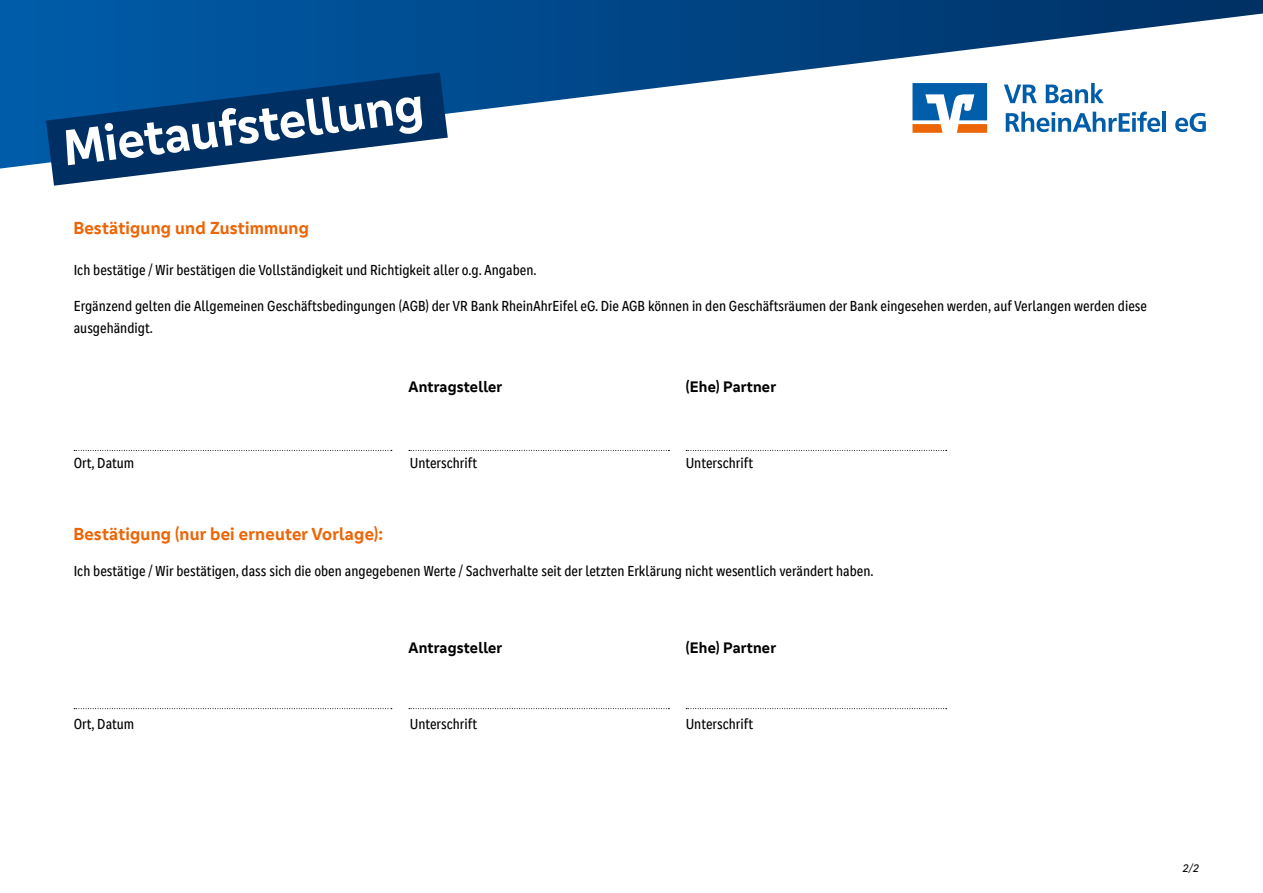
<style>
.page{position:relative;width:1263px;height:893px;background:#fff}
.page>*{position:absolute;margin:0;border:0;box-sizing:border-box;transform-origin:0 0}
.t1{font:700 52.2px "Genos GFG";color:#fff}
.t2{font:700 18px "Genos GFG";letter-spacing:.01em;color:#ec6608}
.t3{font:700 15.75px "Genos GFG";letter-spacing:.01em;color:#000}
.t4{font:condensed 15px/22.5px "Genos GFG";color:#000}
.t5{font:italic 11.25px "Genos GFG";color:#000}
</style>
<div class="page">
<svg style="left:0;top:0;width:1263px;height:169px"></svg>
<svg style="left:46px;top:73px;width:402px;height:113px;fill:#003063"></svg>
<svg style="left:1004px;top:85px;width:33px;height:18px"></svg>
<svg style="left:1046px;top:83px;width:58px;height:20px"></svg>
<svg style="left:1006px;top:112px;width:154px;height:20px"></svg>
<hr style="left:1162px;top:112px;width:4px;height:20px;background:#005da9">
<svg style="left:1175px;top:113px;width:31px;height:19px"></svg>
<svg style="left:912px;top:83px;width:75px;height:50px"></svg>
<svg style="left:686px;top:450px;width:261px;height:1px"></svg>
<svg style="left:409px;top:450px;width:260px;height:1px"></svg>
<svg style="left:74px;top:450px;width:318px;height:1px"></svg>
<svg style="left:686px;top:708px;width:261px;height:1px"></svg>
<svg style="left:409px;top:708px;width:260px;height:1px"></svg>
<svg style="left:74px;top:708px;width:318px;height:1px"></svg>
<h1 class="t1" style="left:60px;top:118px;width:364px;rotate:-7deg">Mietaufstellung</h1>
<p class="t2" style="left:73px;top:217px;width:237px">Bestätigung und Zustimmung</p>
<p class="t4" style="left:74px;top:258px;width:464px">Ich bestätige / Wir bestätigen die Vollständigkeit und Richtigkeit aller o.g. Angaben.</p>
<p class="t4" style="left:74px;top:294px;width:1075px">Ergänzend gelten die Allgemeinen Geschäftsbedingungen (AGB) der VR Bank RheinAhrEifel eG. Die AGB können in den Geschäftsräumen der Bank eingesehen werden, auf Verlangen werden diese ausgehändigt.</p>
<p class="t3" style="left:409px;top:377px;width:95px">Antragsteller</p>
<p class="t3" style="left:686px;top:377px;width:92px">(Ehe) Partner</p>
<p class="t4" style="left:74px;top:452px;width:62px">Ort, Datum</p>
<p class="t4" style="left:410px;top:452px;width:69px">Unterschrift</p>
<p class="t4" style="left:686px;top:452px;width:69px">Unterschrift</p>
<p class="t2" style="left:73px;top:523px;width:311px">Bestätigung (nur bei erneuter Vorlage):</p>
<p class="t4" style="left:74px;top:560px;width:801px">Ich bestätige / Wir bestätigen, dass sich die oben angegebenen Werte / Sachverhalte seit der letzten Erklärung nicht wesentlich verändert haben.</p>
<p class="t3" style="left:409px;top:638px;width:95px">Antragsteller</p>
<p class="t3" style="left:686px;top:638px;width:92px">(Ehe) Partner</p>
<p class="t4" style="left:74px;top:713px;width:62px">Ort, Datum</p>
<p class="t4" style="left:410px;top:713px;width:69px">Unterschrift</p>
<p class="t4" style="left:686px;top:713px;width:69px">Unterschrift</p>
<p class="t5" style="left:1182px;top:861px;width:18px">2/2</p>
</div>
